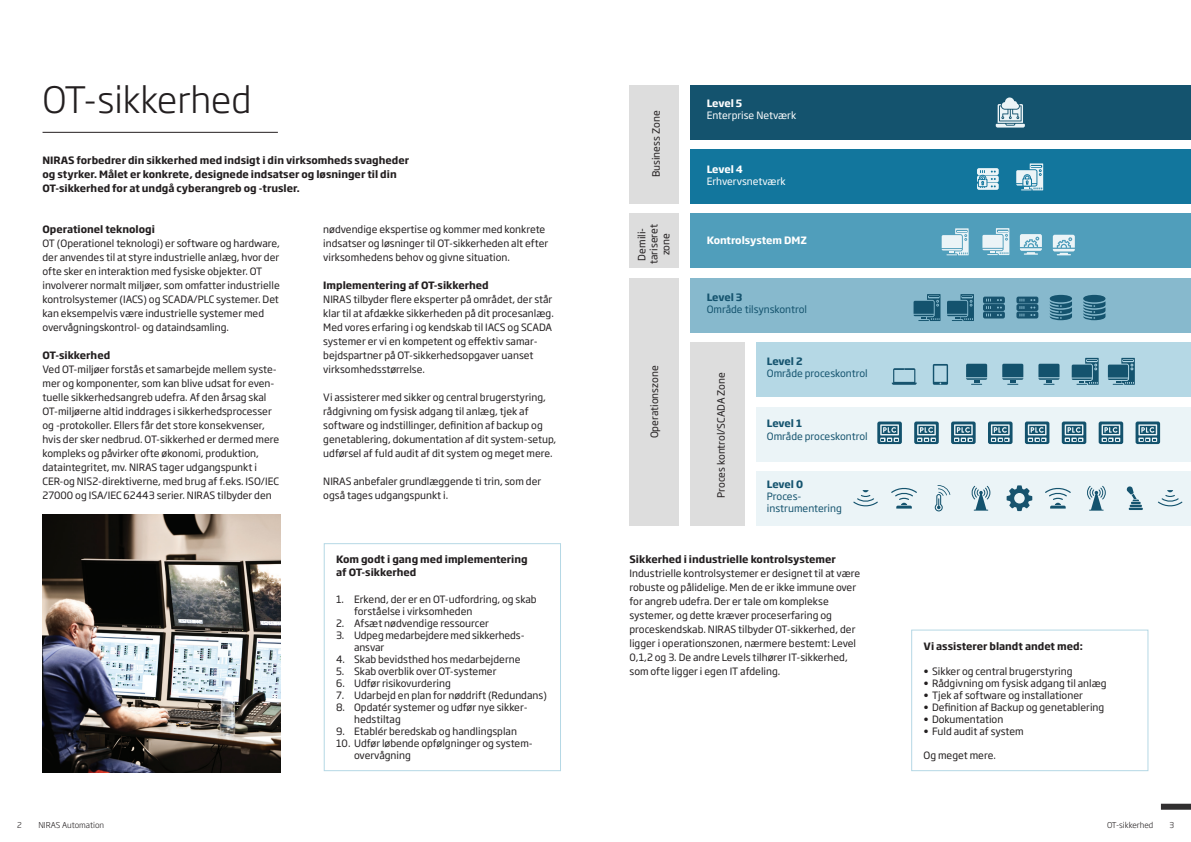
<style>
.page{position:relative;width:1191px;height:842px;background:#fff}
.page>*{position:absolute;margin:0;border:0;box-sizing:border-box;transform-origin:0 0}
.t1{font:300 36px "Soho Gothic Pro";color:#231f20}
.Brødtekst{font:10px/14px "Soho Gothic Pro";color:#231f20}
.tekstboks{font:700 10px/14px "Soho Gothic Pro";color:#231f20}
.Underrubrik{font:700 10px "Soho Gothic Pro";color:#231f20}
.t2{font:10px/12px "Soho Gothic Pro";color:#14536e}
.t3{font:10px "Soho Gothic Pro";color:#fff}
.t4{font:700 10px "Soho Gothic Pro";letter-spacing:-.01em;color:#fff}
.t5{font:700 10px "Soho Gothic Pro";letter-spacing:-.02em;color:#14536e}
.t6{font:300 8px "Soho Gothic Pro";color:#231f20}
</style>
<div class="page">
<div style="left:1160px;top:804px;width:31px;height:6px;background:#312f30"></div>
<hr style="left:43px;top:132px;width:235px;height:1px;background:#231f20">
<img style="left:43px;top:514px;width:238px;height:258px">
<div style="left:690px;top:149px;width:501px;height:55px;background:#12769d"></div>
<div style="left:690px;top:214px;width:501px;height:54px;background:#509ebb"></div>
<div style="left:690px;top:278px;width:501px;height:54px;background:#87b9cd"></div>
<div style="left:756px;top:343px;width:435px;height:54px;background:#b5d8e5"></div>
<div style="left:756px;top:407px;width:435px;height:54px;background:#ebf4f7"></div>
<div style="left:756px;top:472px;width:435px;height:54px;background:#ebf4f7"></div>
<div style="left:629px;top:278px;width:50px;height:248px;background:#ddd"></div>
<div style="left:690px;top:342px;width:54px;height:184px;background:#ddd"></div>
<div style="left:690px;top:85px;width:501px;height:54px;background:#14536e"></div>
<div style="left:629px;top:214px;width:50px;height:54px;background:#ddd"></div>
<div style="left:629px;top:85px;width:50px;height:119px;background:#ddd"></div>
<svg style="left:891px;top:487px;width:26px;height:22px"></svg>
<svg style="left:934px;top:485px;width:16px;height:26px"></svg>
<svg style="left:971px;top:486px;width:19px;height:25px"></svg>
<svg style="left:1006px;top:485px;width:26px;height:26px"></svg>
<svg style="left:1045px;top:487px;width:25px;height:22px"></svg>
<svg style="left:1126px;top:486px;width:17px;height:24px"></svg>
<svg style="left:1158px;top:490px;width:24px;height:17px"></svg>
<svg style="left:853px;top:490px;width:25px;height:17px"></svg>
<svg style="left:1087px;top:486px;width:18px;height:25px"></svg>
<svg style="left:877px;top:421px;width:25px;height:23px"></svg>
<svg style="left:914px;top:421px;width:24px;height:23px"></svg>
<svg style="left:951px;top:421px;width:24px;height:23px"></svg>
<svg style="left:988px;top:421px;width:24px;height:23px"></svg>
<svg style="left:1025px;top:421px;width:24px;height:23px"></svg>
<svg style="left:1061px;top:421px;width:25px;height:23px"></svg>
<svg style="left:1098px;top:421px;width:25px;height:23px"></svg>
<svg style="left:1135px;top:421px;width:25px;height:23px"></svg>
<svg style="left:995px;top:97px;width:30px;height:31px"></svg>
<div style="left:1083px;top:295px;width:22px;height:7px;background:#14536e;border-radius:50%"></div>
<svg style="left:1083px;top:301px;width:22px;height:19px"></svg>
<svg style="left:947px;top:294px;width:27px;height:27px"></svg>
<svg style="left:1016px;top:297px;width:22px;height:21px"></svg>
<svg style="left:983px;top:297px;width:22px;height:21px"></svg>
<svg style="left:913px;top:294px;width:27px;height:27px"></svg>
<div style="left:1049px;top:295px;width:23px;height:7px;background:#14536e;border-radius:50%"></div>
<svg style="left:1049px;top:301px;width:23px;height:19px"></svg>
<svg style="left:1107px;top:358px;width:27px;height:27px"></svg>
<svg style="left:891px;top:368px;width:25px;height:17px"></svg>
<svg style="left:932px;top:364px;width:16px;height:21px"></svg>
<svg style="left:1071px;top:358px;width:27px;height:27px"></svg>
<svg style="left:966px;top:364px;width:21px;height:21px"></svg>
<svg style="left:1038px;top:364px;width:21px;height:21px"></svg>
<svg style="left:1002px;top:364px;width:21px;height:21px"></svg>
<svg style="left:977px;top:168px;width:21px;height:22px"></svg>
<svg style="left:1016px;top:163px;width:27px;height:28px"></svg>
<svg style="left:941px;top:228px;width:27px;height:27px"></svg>
<svg style="left:1052px;top:235px;width:22px;height:20px"></svg>
<svg style="left:1020px;top:234px;width:22px;height:21px"></svg>
<svg style="left:982px;top:228px;width:27px;height:27px"></svg>
<div style="left:324px;top:543px;width:237px;height:228px;border:1px solid #b5d8e5"></div>
<div style="left:911px;top:629px;width:237px;height:142px;border:1px solid #b5d8e5"></div>
<p class="t1" style="left:43px;top:72px;width:210px">OT-sikkerhed</p>
<p class="tekstboks" style="left:43px;top:152px;width:368px">NIRAS forbedrer din sikkerhed med indsigt i din virksomheds svagheder og styrker. Målet er konkrete, designede indsatser og løsninger til din<br>OT-sikkerhed for at undgå cyberangreb og -trusler.</p>
<p class="Underrubrik" style="left:43px;top:221px;width:114px">Operationel teknologi</p>
<p class="Brødtekst" style="left:43px;top:236px;width:239px">OT (Operationel teknologi) er software og hardware, der anvendes til at styre industrielle anlæg, hvor der ofte sker en interaktion med fysiske objekter. OT involverer normalt miljøer, som omfatter industrielle kontrolsystemer (IACS) og SCADA/PLC systemer. Det kan eksempelvis være industrielle systemer med overvågningskontrol- og dataindsamling.</p>
<p class="Underrubrik" style="left:43px;top:347px;width:69px">OT-sikkerhed</p>
<p class="Brødtekst" style="left:43px;top:362px;width:238px">Ved OT-miljøer forstås et samarbejde mellem syste&shy;mer og komponenter, som kan blive udsat for even&shy;tuelle sikkerhedsangreb udefra. Af den årsag skal OT-miljøerne altid inddrages i sikkerhedsprocesser og -protokoller. Ellers får det store konsekvenser, hvis der sker nedbrud. OT-sikkerhed er dermed mere kompleks og påvirker ofte økonomi, produktion, dataintegritet, mv. NIRAS tager udgangspunkt i CER-og NIS2-direktiverne, med brug af f.eks. ISO/IEC 27000 og ISA/IEC 62443 serier. NIRAS tilbyder den</p>
<p class="Brødtekst" style="left:323px;top:221px;width:226px">nødvendige ekspertise og kommer med konkrete indsatser og løsninger til OT-sikkerheden alt efter virksomhedens behov og givne situation.</p>
<p class="Underrubrik" style="left:323px;top:277px;width:167px">Implementering af OT-sikkerhed</p>
<p class="Brødtekst" style="left:323px;top:291px;width:232px">NIRAS tilbyder flere eksperter på området, der står klar til at afdække sikkerheden på dit procesanlæg.<br>Med vores erfaring i og kendskab til IACS og SCADA systemer er vi en kompetent og effektiv samar&shy;bejdspartner på OT-sikkerhedsopgaver uanset virksomhedsstørrelse.</p>
<p class="Brødtekst" style="left:323px;top:389px;width:234px">Vi assisterer med sikker og central brugerstyring, rådgivning om fysisk adgang til anlæg, tjek af software og indstillinger, definition af backup og genetablering, dokumentation af dit system-setup, udførsel af fuld audit af dit system og meget mere.</p>
<p class="Brødtekst" style="left:323px;top:473px;width:219px">NIRAS anbefaler grundlæggende ti trin, som der også tages udgangspunkt i.</p>
<p class="tekstboks" style="left:336px;top:552px;width:193px;line-height:13px">Kom godt i gang med implementering af OT-sikkerhed</p>
<p class="Brødtekst" style="left:354px;top:593px;width:184px;line-height:12px;text-indent:-18px">1. Erkend, der er en OT-udfordring, og skab forståelse i virksomheden</p>
<p class="Brødtekst" style="left:336px;top:616px;width:154px">2. Afsæt nødvendige ressourcer</p>
<p class="Brødtekst" style="left:354px;top:629px;width:170px;line-height:12px;text-indent:-18px">3. Udpeg medarbejdere med sikkerheds&shy;ansvar</p>
<p class="Brødtekst" style="left:336px;top:652px;width:186px">4. Skab bevidsthed hos medarbejderne</p>
<p class="Brødtekst" style="left:336px;top:664px;width:162px">5. Skab overblik over OT-systemer</p>
<p class="Brødtekst" style="left:336px;top:676px;width:116px">6. Udfør risikovurdering</p>
<p class="Brødtekst" style="left:336px;top:688px;width:212px">7. Udarbejd en plan for nøddrift (Redundans)</p>
<p class="Brødtekst" style="left:354px;top:701px;width:175px;line-height:12px;text-indent:-18px">8. Opdatér systemer og udfør nye sikker&shy;hedstiltag</p>
<p class="Brødtekst" style="left:336px;top:724px;width:182px">9. Etablér beredskab og handlingsplan</p>
<p class="Brødtekst" style="left:354px;top:737px;width:179px;line-height:12px;text-indent:-18px">10. Udfør løbende opfølgninger og system&shy;overvågning</p>
<p class="Brødtekst" style="left:648px;top:177px;width:68px;rotate:-90deg">Business Zone</p>
<p class="Brødtekst" style="left:635px;top:264px;width:41px;line-height:12px;text-align:center;rotate:-90deg">Demili&shy;tariseret zone</p>
<p class="t4" style="left:706px;top:96px;width:37px">Level 5</p>
<p class="t3" style="left:706px;top:108px;width:91px">Enterprise Netværk</p>
<p class="t4" style="left:706px;top:161px;width:38px">Level 4</p>
<p class="t3" style="left:706px;top:174px;width:80px">Erhvervsnetværk</p>
<p class="t4" style="left:706px;top:232px;width:102px">Kontrolsystem DMZ</p>
<p class="t5" style="left:706px;top:290px;width:37px">Level 3</p>
<p class="t2" style="left:706px;top:303px;width:102px">Område tilsynskontrol</p>
<p class="Brødtekst" style="left:647px;top:438px;width:74px;rotate:-90deg">Operationszone</p>
<p class="Brødtekst" style="left:713px;top:498px;width:127px;rotate:-90deg">Proces kontrol/SCADA Zone</p>
<p class="t5" style="left:767px;top:354px;width:37px">Level 2</p>
<p class="t2" style="left:767px;top:367px;width:102px">Område proceskontrol</p>
<p class="t5" style="left:767px;top:415px;width:37px">Level 1</p>
<p class="t2" style="left:767px;top:430px;width:102px">Område proceskontrol</p>
<p class="t5" style="left:767px;top:476px;width:38px">Level 0</p>
<p class="t2" style="left:767px;top:490px;width:76px">Proces&shy;instrumentering</p>
<p class="Underrubrik" style="left:629px;top:551px;width:208px">Sikkerhed i industrielle kontrolsystemer</p>
<p class="Brødtekst" style="left:629px;top:566px;width:232px">Industrielle kontrolsystemer er designet til at være robuste og pålidelige. Men de er ikke immune over for angreb udefra. Der er tale om komplekse systemer, og dette kræver proceserfaring og proceskendskab. NIRAS tilbyder OT-sikkerhed, der ligger i operationszonen, nærmere bestemt: Level 0,1,2 og 3. De andre Levels tilhører IT-sikkerhed, som ofte ligger i egen IT afdeling.</p>
<p class="tekstboks" style="left:923px;top:638px;width:161px">Vi assisterer blandt andet med:</p>
<p class="Brødtekst" style="left:923px;top:664px;width:150px">• Sikker og central brugerstyring</p>
<p class="Brødtekst" style="left:923px;top:676px;width:185px">• Rådgivning om fysisk adgang til anlæg</p>
<p class="Brødtekst" style="left:923px;top:688px;width:161px">• Tjek af software og installationer</p>
<p class="Brødtekst" style="left:923px;top:700px;width:182px">• Definition af Backup og genetablering</p>
<p class="Brødtekst" style="left:923px;top:712px;width:81px">• Dokumentation</p>
<p class="Brødtekst" style="left:923px;top:724px;width:102px">• Fuld audit af system</p>
<p class="Brødtekst" style="left:923px;top:748px;width:74px">Og meget mere.</p>
<p class="t6" style="left:17px;top:819px;width:6px">2</p>
<p class="t6" style="left:38px;top:819px;width:67px">NIRAS Automation</p>
<p class="t6" style="left:1107px;top:819px;width:48px">OT-sikkerhed</p>
<p class="t6" style="left:1169px;top:819px;width:6px">3</p>
</div>
